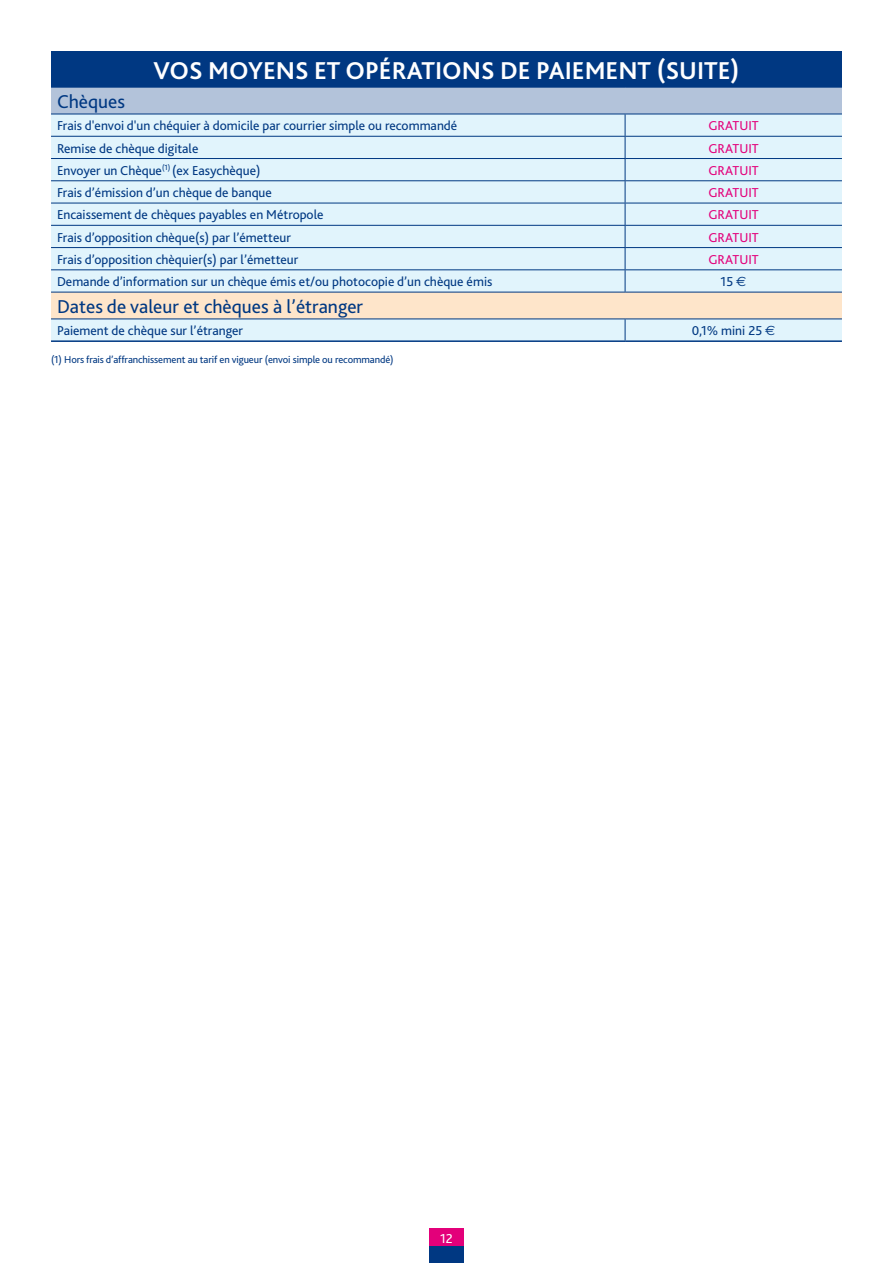
<style>
.page{position:relative;width:893px;height:1263px;background:#fff}
.page>*{position:absolute;margin:0;border:0;box-sizing:border-box;transform-origin:0 0}
.t1{font:700 25.5px "Bliss 2";color:#fff}
.t2{font:19.5px "Bliss 2";color:#003882}
.t3{font:13.5px "Bliss 2";color:#003882}
.t4{font:13.5px "Bliss 2";color:#e3007a}
.t5{font:13.5px "Bliss 2";color:#fff}
._2-note{font:10.5px "Bliss 2";letter-spacing:-.01em;color:#003882}
.s1{font-family:"Euro Sans"}
</style>
<div class="page">
<div style="left:429px;top:1229px;width:34px;height:17px;background:#e3007a"></div>
<div style="left:429px;top:1246px;width:34px;height:17px;background:#003882"></div>
<div style="left:51px;top:51px;width:791px;height:36px;background:#003882"></div>
<div style="left:51px;top:87px;width:791px;height:27px;background:#b3c3da"></div>
<div style="left:51px;top:115px;width:791px;height:225px;background:#e1f4fc"></div>
<div style="left:51px;top:292px;width:791px;height:27px;background:#fee5ca"></div>
<hr style="left:51px;top:87px;width:574px;height:1px;background:#003882">
<hr style="left:625px;top:87px;width:217px;height:1px;background:#003882">
<hr style="left:51px;top:114px;width:574px;height:1px;background:#003882">
<hr style="left:51px;top:136px;width:574px;height:1px;background:#003882">
<hr style="left:51px;top:158px;width:574px;height:1px;background:#003882">
<hr style="left:51px;top:180px;width:574px;height:1px;background:#003882">
<hr style="left:51px;top:203px;width:574px;height:1px;background:#003882">
<hr style="left:51px;top:225px;width:574px;height:1px;background:#003882">
<hr style="left:51px;top:247px;width:574px;height:1px;background:#003882">
<hr style="left:51px;top:269px;width:574px;height:1px;background:#003882">
<svg style="left:625px;top:114px;width:217px;height:178px"></svg>
<hr style="left:625px;top:247px;width:217px;height:1px;background:#003882">
<hr style="left:625px;top:269px;width:217px;height:1px;background:#003882">
<hr style="left:51px;top:292px;width:574px;height:1px;background:#003882">
<hr style="left:625px;top:292px;width:217px;height:1px;background:#003882">
<hr style="left:51px;top:319px;width:574px;height:1px;background:#003882">
<svg style="left:625px;top:320px;width:1px;height:20px"></svg>
<hr style="left:625px;top:319px;width:217px;height:1px;background:#003882">
<hr style="left:51px;top:340px;width:574px;height:2px;background:#003882">
<hr style="left:625px;top:340px;width:217px;height:2px;background:#003882">
<p class="t1" style="left:153px;top:54px;width:587px">VOS MOYENS ET OPÉRATIONS DE PAIEMENT (SUITE)</p>
<p class="t2" style="left:57px;top:89px;width:70px">Chèques</p>
<p class="t3" style="left:57px;top:117px;width:402px">Frais d'envoi d'un chéquier à domicile par courrier simple ou recommandé</p>
<p class="t4" style="left:708px;top:117px;width:52px">GRATUIT</p>
<p class="t3" style="left:57px;top:140px;width:143px">Remise de chèque digitale</p>
<p class="t4" style="left:708px;top:140px;width:52px">GRATUIT</p>
<p class="t3" style="left:57px;top:162px;width:205px">Envoyer un Chèque<sup>(1)</sup> (ex Easychèque)</p>
<p class="t4" style="left:708px;top:162px;width:52px">GRATUIT</p>
<p class="t3" style="left:57px;top:184px;width:216px">Frais d’émission d’un chèque de banque</p>
<p class="t4" style="left:708px;top:184px;width:52px">GRATUIT</p>
<p class="t3" style="left:57px;top:206px;width:268px">Encaissement de chèques payables en Métropole</p>
<p class="t4" style="left:708px;top:206px;width:52px">GRATUIT</p>
<p class="t3" style="left:57px;top:229px;width:235px">Frais d’opposition chèque(s) par l’émetteur</p>
<p class="t4" style="left:708px;top:229px;width:52px">GRATUIT</p>
<p class="t3" style="left:57px;top:251px;width:243px">Frais d’opposition chèquier(s) par l’émetteur</p>
<p class="t4" style="left:708px;top:251px;width:52px">GRATUIT</p>
<p class="t3" style="left:57px;top:273px;width:437px">Demande d’information sur un chèque émis et/ou photocopie d’un chèque émis</p>
<p class="t3" style="left:721px;top:273px;width:27px">15 <span class="s1">€</span></p>
<p class="t2" style="left:57px;top:294px;width:308px">Dates de valeur et chèques à l’étranger</p>
<p class="t3" style="left:57px;top:322px;width:188px">Paiement de chèque sur l’étranger</p>
<p class="t3" style="left:692px;top:322px;width:85px">0,1% mini 25 <span class="s1">€</span></p>
<p class="_2-note" style="left:51px;top:352px;width:344px">(1) Hors frais d’affranchissement au tarif en vigueur (envoi simple ou recommandé)</p>
<p class="t5" style="left:440px;top:1230px;width:14px">12</p>
</div>
